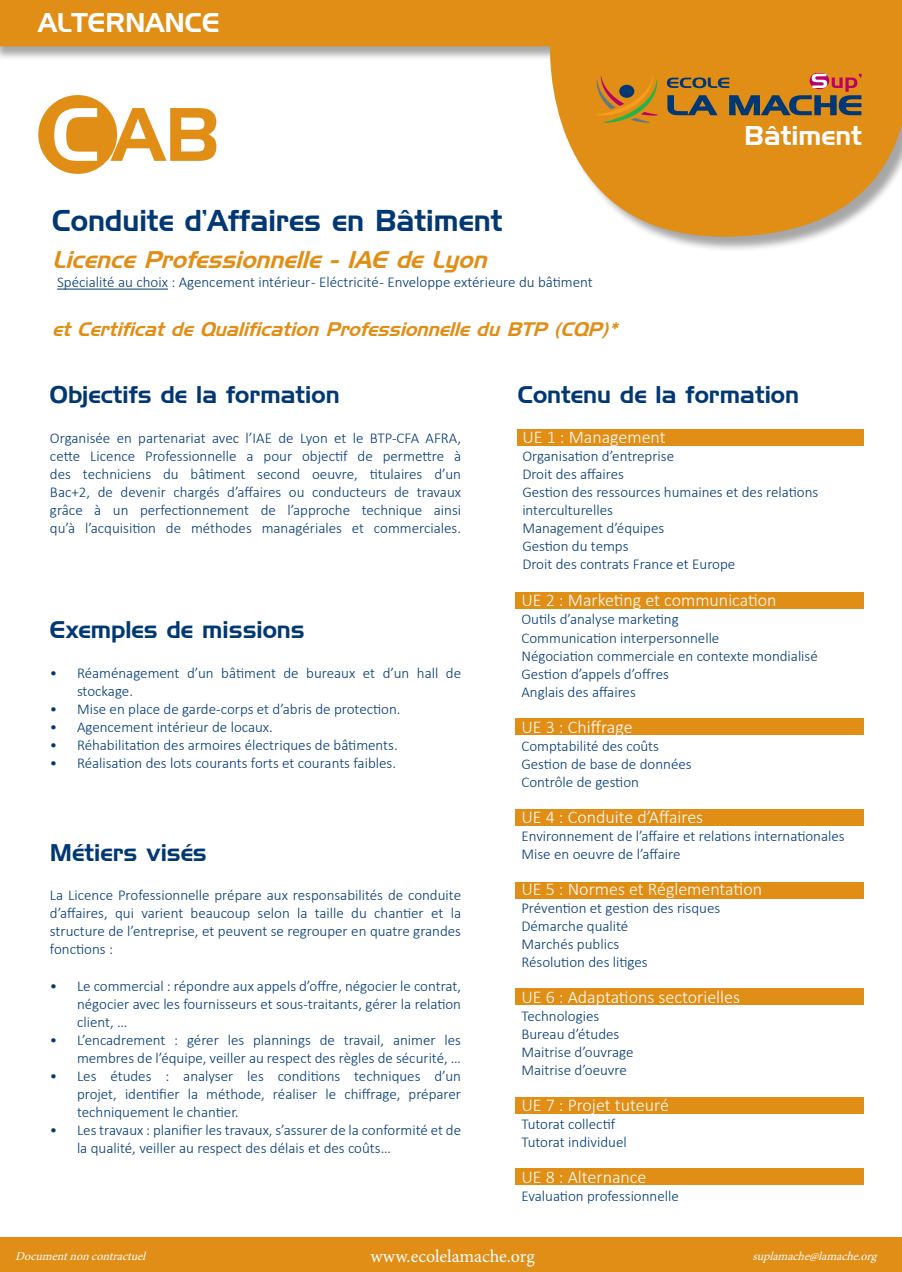
<style>
.page{position:relative;width:902px;height:1272px;background:#fff}
.page>*{position:absolute;margin:0;border:0;box-sizing:border-box;transform-origin:0 0}
.t1{font:75px "Hanzel Normal";color:#e18e17}
.t2{font:30px "Hanzel Normal";color:#013874}
.t3{font:27px "Hanzel Normal";color:#fff}
.t4{font:24px "Hanzel Normal";color:#013874}
.t5{font:italic 24px "Hanzel Normal";color:#e18e17}
.t6{font:italic 19.5px "Hanzel Normal";color:#e18e17}
.t7{font:300 18px "Calibri";color:#fff}
.t8{font:18px "Minion Pro";letter-spacing:-.005em;color:#fff}
.t9{font:300 15px/18px "Calibri";color:#013874;text-align:justify}
.t10{font:italic 12px "Minion Pro";color:#fff}
.s1{color:#fff}
</style>
<div class="page">
<div style="left:514px;top:1168px;width:349px;height:16px;background:#e18e17"></div>
<div style="left:515px;top:1096px;width:348px;height:17px;background:#e18e17"></div>
<div style="left:515px;top:988px;width:348px;height:16px;background:#e18e17"></div>
<div style="left:515px;top:881px;width:348px;height:17px;background:#e18e17"></div>
<div style="left:515px;top:809px;width:348px;height:16px;background:#e18e17"></div>
<div style="left:515px;top:718px;width:348px;height:16px;background:#e18e17"></div>
<div style="left:515px;top:592px;width:348px;height:16px;background:#e18e17"></div>
<div style="left:517px;top:429px;width:346px;height:17px;background:#e18e17"></div>
<hr style="left:57px;top:289px;width:111px;height:1px;background:#013874">
<div style="left:0;top:0;width:901px;height:252px;background:#231f20;opacity:.4"></div>
<svg style="left:0;top:0;width:901px;height:237px"></svg>
<div style="left:38px;top:95px;width:79px;height:79px;background:#e18e17;border-radius:50%"></div>
<svg style="left:667px;top:74px;width:194px;height:41px;background:#9e7138"></svg>
<svg style="left:596px;top:75px;width:62px;height:48px;background:#c18527"></svg>
<div style="left:0;top:1237px;width:901px;height:34px;background:#e18e17"></div>
<p class="t3" style="left:38px;top:7px;width:183px">ALTERNANCE</p>
<p class="t1" style="left:52px;top:90px;width:169px"><span class="s1">C</span>AB</p>
<p class="t2" style="left:52px;top:202px;width:452px">Conduite d’Affaires en Bâtiment</p>
<p class="t5" style="left:52px;top:245px;width:443px">Licence Professionnelle - IAE de Lyon</p>
<p class="t9" style="left:57px;top:273px;width:537px">Spécialité au choix : Agencement intérieur - Eléctricité - Enveloppe extérieure du bâtiment</p>
<p class="t6" style="left:52px;top:317px;width:573px">et Certificat de Qualification Professionnelle du BTP (CQP)*</p>
<p class="t3" style="left:744px;top:120px;width:119px">Bâtiment</p>
<p class="t4" style="left:50px;top:381px;width:291px">Objectifs de la formation</p>
<p class="t9" style="left:50px;top:429px;width:412px">Organisée en partenariat avec l’IAE de Lyon et le BTP-CFA AFRA, cette Licence Professionnelle a pour objectif de permettre à des techniciens du bâtiment second oeuvre, titulaires d’un Bac+2, de devenir chargés d’affaires ou conducteurs de travaux grâce à un perfectionnement de l’approche technique ainsi qu’à l’acquisition de méthodes managériales et commerciales.</p>
<p class="t4" style="left:50px;top:615px;width:256px">Exemples de missions</p>
<p class="t9" style="left:77px;top:663px;width:385px;text-indent:-27px">• Réaménagement d’un bâtiment de bureaux et d’un hall de stockage.</p>
<p class="t9" style="left:50px;top:699px;width:352px">• Mise en place de garde-corps et d’abris de protection.</p>
<p class="t9" style="left:50px;top:717px;width:224px">• Agencement intérieur de locaux.</p>
<p class="t9" style="left:50px;top:735px;width:349px">• Réhabilitation des armoires électriques de bâtiments.</p>
<p class="t9" style="left:50px;top:753px;width:347px">• Réalisation des lots courants forts et courants faibles.</p>
<p class="t4" style="left:50px;top:838px;width:158px">Métiers visés</p>
<p class="t9" style="left:50px;top:886px;width:412px">La Licence Professionnelle prépare aux responsabilités de conduite d’affaires, qui varient beaucoup selon la taille du chantier et la structure de l’entreprise, et peuvent se regrouper en quatre grandes fonctions :</p>
<p class="t9" style="left:77px;top:976px;width:385px;text-indent:-27px">• Le commercial : répondre aux appels d’offre, négocier le contrat, négocier avec les fournisseurs et sous-traitants, gérer la relation client, …</p>
<p class="t9" style="left:50px;top:1030px;width:412px;text-align:right">• L’encadrement : gérer les plannings de travail, animer les membres de l’équipe, veiller au respect des règles de sécurité, …</p>
<p class="t9" style="left:77px;top:1066px;width:385px;text-indent:-27px">• Les études : analyser les conditions techniques d’un projet, identifier la méthode, réaliser le chiffrage, préparer techniquement le chantier.</p>
<p class="t9" style="left:77px;top:1120px;width:385px;text-indent:-27px">• Les travaux : planifier les travaux, s’assurer de la conformité et de la qualité, veiller au respect des délais et des coûts…</p>
<p class="t4" style="left:517px;top:381px;width:283px">Contenu de la formation</p>
<p class="t7" style="left:522px;top:426px;width:145px">UE 1 : Management</p>
<p class="t9" style="left:522px;top:447px;width:153px">Organisation d’entreprise</p>
<p class="t9" style="left:522px;top:465px;width:103px">Droit des affaires</p>
<p class="t9" style="left:522px;top:483px;width:297px">Gestion des ressources humaines et des relations interculturelles</p>
<p class="t9" style="left:522px;top:519px;width:143px">Management d’équipes</p>
<p class="t9" style="left:522px;top:537px;width:108px">Gestion du temps</p>
<p class="t9" style="left:522px;top:555px;width:214px">Droit des contrats France et Europe</p>
<p class="t7" style="left:521px;top:589px;width:256px">UE 2 : Marketing et communication</p>
<p class="t9" style="left:521px;top:610px;width:159px">Outils d’analyse marketing</p>
<p class="t9" style="left:521px;top:628px;width:199px">Communication interpersonnelle</p>
<p class="t9" style="left:521px;top:646px;width:298px">Négociation commerciale en contexte mondialisé</p>
<p class="t9" style="left:521px;top:664px;width:149px">Gestion d’appels d’offres</p>
<p class="t9" style="left:521px;top:682px;width:116px">Anglais des affaires</p>
<p class="t7" style="left:521px;top:715px;width:113px">UE 3 : Chiffrage</p>
<p class="t9" style="left:521px;top:736px;width:139px">Comptabilité des coûts</p>
<p class="t9" style="left:521px;top:754px;width:172px">Gestion de base de données</p>
<p class="t9" style="left:521px;top:772px;width:119px">Contrôle de gestion</p>
<p class="t7" style="left:521px;top:805px;width:183px">UE 4 : Conduite d’Affaires</p>
<p class="t9" style="left:521px;top:826px;width:325px">Environnement de l’affaire et relations internationales</p>
<p class="t9" style="left:521px;top:844px;width:160px">Mise en oeuvre de l’affaire</p>
<p class="t7" style="left:521px;top:877px;width:242px">UE 5 : Normes et Réglementation</p>
<p class="t9" style="left:521px;top:898px;width:200px">Prévention et gestion des risques</p>
<p class="t9" style="left:521px;top:916px;width:108px">Démarche qualité</p>
<p class="t9" style="left:521px;top:934px;width:99px">Marchés publics</p>
<p class="t9" style="left:521px;top:952px;width:128px">Résolution des litiges</p>
<p class="t7" style="left:521px;top:985px;width:220px">UE 6 : Adaptations sectorielles</p>
<p class="t9" style="left:521px;top:1006px;width:79px">Technologies</p>
<p class="t9" style="left:521px;top:1024px;width:99px">Bureau d’études</p>
<p class="t9" style="left:521px;top:1042px;width:113px">Maitrise d’ouvrage</p>
<p class="t9" style="left:521px;top:1060px;width:107px">Maitrise d’oeuvre</p>
<p class="t7" style="left:521px;top:1093px;width:149px">UE 7 : Projet tuteuré</p>
<p class="t9" style="left:521px;top:1114px;width:95px">Tutorat collectif</p>
<p class="t9" style="left:521px;top:1132px;width:107px">Tutorat individuel</p>
<p class="t7" style="left:521px;top:1165px;width:126px">UE 8 : Alternance</p>
<p class="t9" style="left:521px;top:1186px;width:159px">Evaluation professionnelle</p>
<p class="t10" style="left:15px;top:1247px;width:136px">Documentnoncontractuel</p>
<p class="t8" style="left:370px;top:1244px;width:166px">www.ecolelamache.org</p>
<p class="t10" style="left:752px;top:1247px;width:130px">suplamache@lamache.org</p>
</div>
